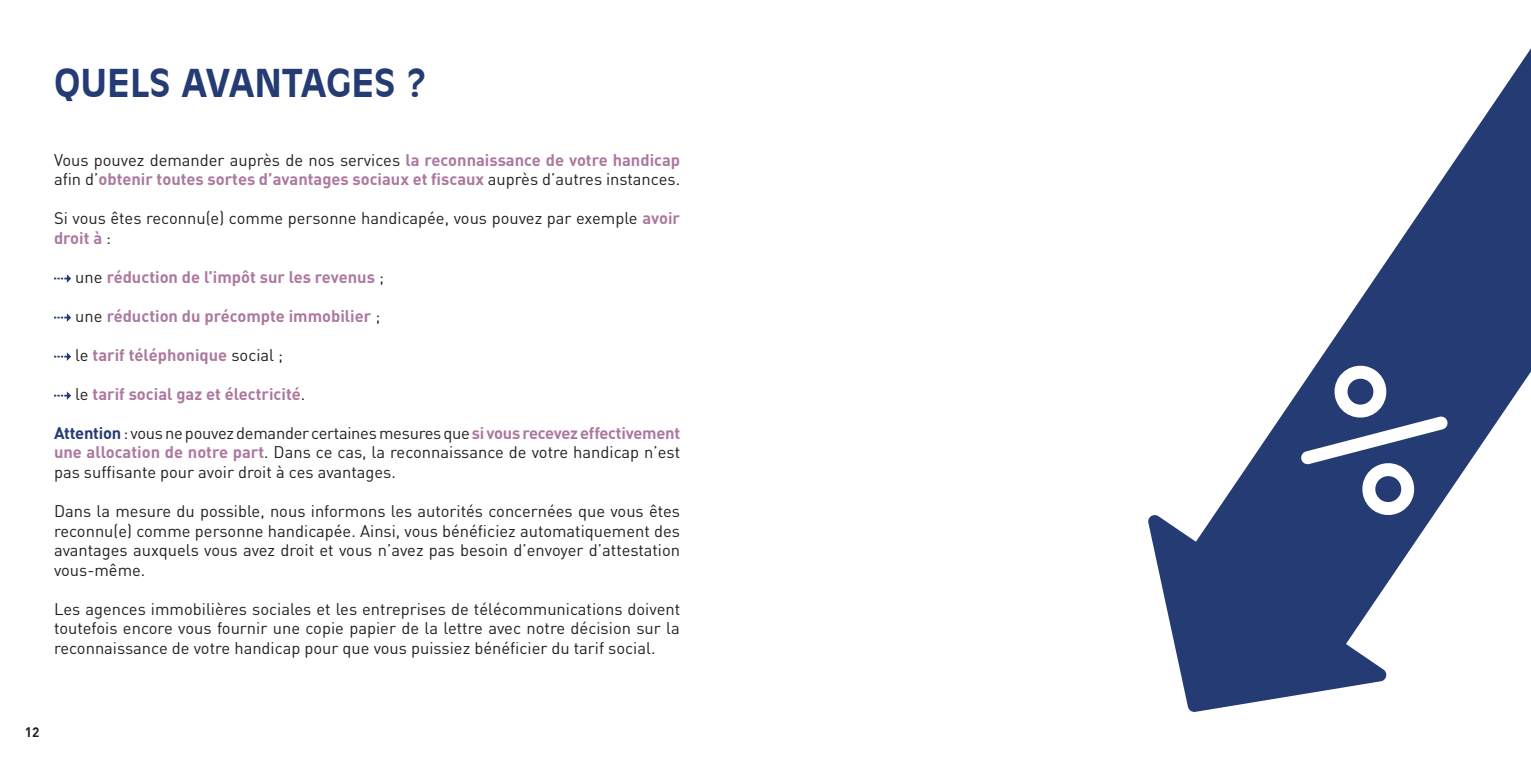
<style>
.page{position:relative;width:1531px;height:766px;background:#fff}
.page>*{position:absolute;margin:0;border:0;box-sizing:border-box;transform-origin:0 0}
.gros_titre{font:700 37.5px "Incised 901 BT";color:#253b73}
.texte_courant{font:16.5px/19.5px "DIN";color:#231f20;text-align:justify}
.texte_courant-2{font:700 16.5px/19.5px "DIN";color:#ac789f}
.t1{font:700 13.5px "DIN";color:#231f20}
.s1{font-weight:400;color:#231f20}
.s2{font-weight:700;color:#ac789f}
.s3{font-weight:700;color:#253b73}
</style>
<div class="page">
<svg style="left:54px;top:274px;width:17px;height:9px"></svg>
<svg style="left:54px;top:313px;width:17px;height:9px"></svg>
<svg style="left:54px;top:352px;width:17px;height:9px"></svg>
<svg style="left:54px;top:391px;width:17px;height:9px"></svg>
<svg style="left:1148px;top:48px;width:383px;height:664px"></svg>
<svg style="left:1345px;top:377px;width:30px;height:29px"></svg>
<p class="gros_titre" style="left:54px;top:60px;width:374px">QUELS AVANTAGES ?</p>
<p class="texte_courant-2" style="left:54px;top:149px;width:628px"><span class="s1">Vous pouvez demander auprès de nos services</span> la reconnaissance de votre handicap <span class="s1">afin d’</span>obtenir toutes sortes d’avantages sociaux et fiscaux <span class="s1">auprès d’autres instances.</span></p>
<p class="texte_courant" style="left:54px;top:208px;width:628px">Si vous êtes reconnu(e) comme personne handicapée, vous pouvez par exemple <span class="s2">avoir droit à</span> :</p>
<p class="texte_courant-2" style="left:75px;top:266px;width:310px"><span class="s1">une</span> réduction de l’impôt sur les revenus <span class="s1">;</span></p>
<p class="texte_courant-2" style="left:75px;top:305px;width:307px"><span class="s1">une</span> réduction du précompte immobilier <span class="s1">;</span></p>
<p class="texte_courant-2" style="left:75px;top:344px;width:209px"><span class="s1">le</span> tarif téléphonique <span class="s1">social ;</span></p>
<p class="texte_courant-2" style="left:75px;top:383px;width:232px"><span class="s1">le</span> tarif social gaz et électricité<span class="s1">.</span></p>
<p class="texte_courant" style="left:54px;top:423px;width:628px"><span class="s3">Attention</span> : vous ne pouvez demander certaines mesures que <span class="s2">si vous recevez effectivement une allocation de notre part</span>. Dans ce cas, la reconnaissance de votre handicap n’est pas suffisante pour avoir droit à ces avantages.</p>
<p class="texte_courant" style="left:54px;top:501px;width:628px">Dans la mesure du possible, nous informons les autorités concernées que vous êtes reconnu(e) comme personne handicapée. Ainsi, vous bénéficiez automatiquement des avantages auxquels vous avez droit et vous n’avez pas besoin d’envoyer d’attestation vous-même.</p>
<p class="texte_courant" style="left:54px;top:598px;width:628px">Les agences immobilières sociales et les entreprises de télécommunications doivent toutefois encore vous fournir une copie papier de la lettre avec notre décision sur la reconnaissance de votre handicap pour que vous puissiez bénéficier du tarif social.</p>
<p class="t1" style="left:25px;top:723px;width:16px">12</p>
</div>
